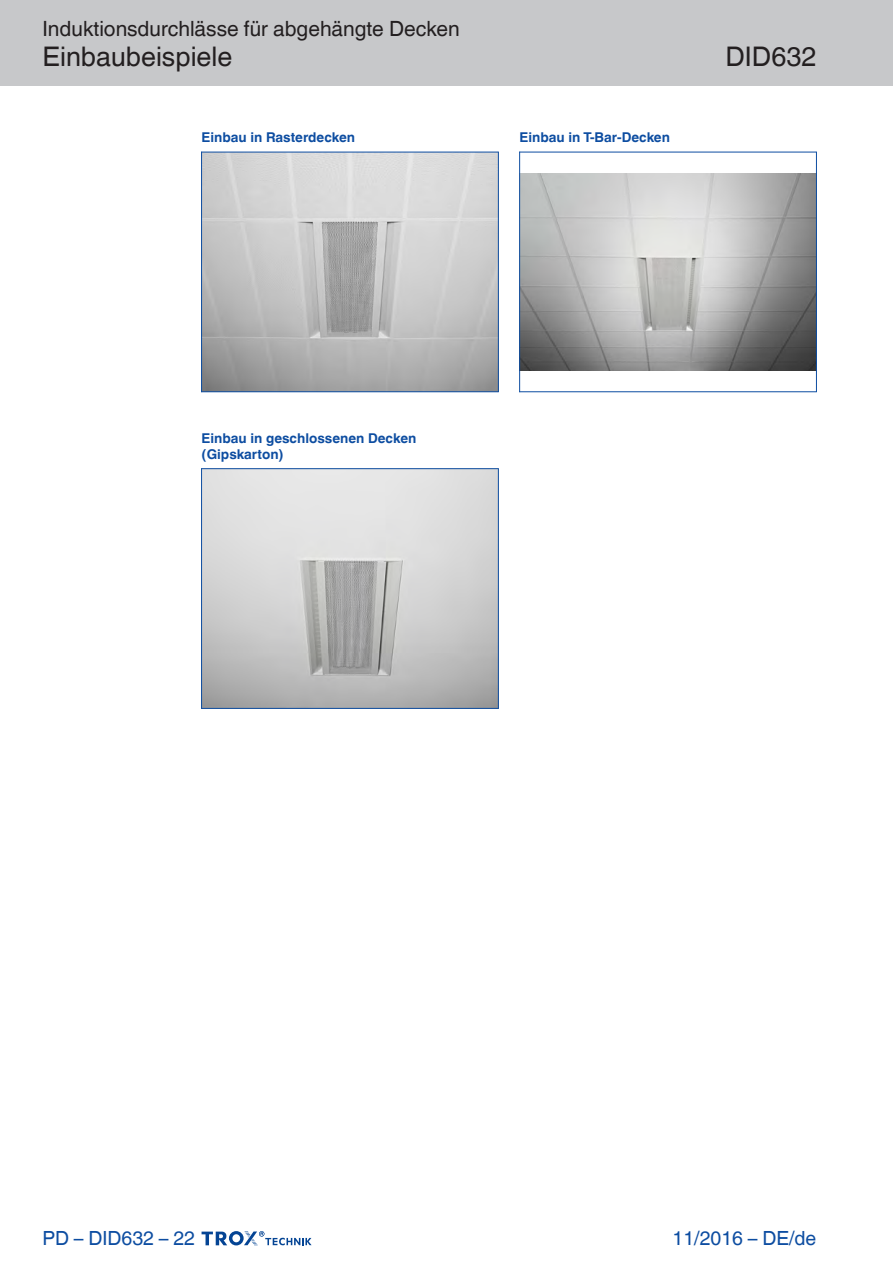
<style>
.page{position:relative;width:893px;height:1263px;background:#fff}
.page>*{position:absolute;margin:0;border:0;box-sizing:border-box;transform-origin:0 0}
.t1{font:27px "TROX Helvetica";color:#231f20}
.t2{font:21px "TROX Helvetica";color:#231f20}
.t3{font:19.5px "TROX Helvetica";color:#0d4da1}
.t4{font:700 13.5px/16.2px "TROX Helvetica";color:#0d4da1}
</style>
<div class="page">
<div style="left:0;top:0;width:893px;height:85px;background:#c7c8ca"></div>
<svg style="left:202px;top:1231px;width:110px;height:15px"></svg>
<img style="left:202px;top:469px;width:296px;height:239px">
<hr style="left:201px;top:468px;width:1px;height:241px;background:#0d4da1">
<hr style="left:498px;top:468px;width:1px;height:241px;background:#0d4da1">
<hr style="left:201px;top:468px;width:297px;height:1px;background:#0d4da1">
<hr style="left:201px;top:708px;width:297px;height:1px;background:#0d4da1">
<img style="left:202px;top:153px;width:296px;height:238px">
<img style="left:520px;top:173px;width:296px;height:198px">
<hr style="left:201px;top:152px;width:1px;height:240px;background:#0d4da1">
<hr style="left:498px;top:152px;width:1px;height:240px;background:#0d4da1">
<hr style="left:201px;top:152px;width:297px;height:1px;background:#0d4da1">
<hr style="left:201px;top:391px;width:297px;height:1px;background:#0d4da1">
<hr style="left:519px;top:152px;width:1px;height:240px;background:#0d4da1">
<hr style="left:816px;top:152px;width:1px;height:240px;background:#0d4da1">
<hr style="left:519px;top:152px;width:297px;height:1px;background:#0d4da1">
<hr style="left:519px;top:391px;width:297px;height:1px;background:#0d4da1">
<h2 class="t2" style="left:43px;top:17px;width:419px">Induktionsdurchlässe für abgehängte Decken</h2>
<h1 class="t1" style="left:43px;top:41px;width:191px">Einbaubeispiele</h1>
<p class="t4" style="left:202px;top:130px;width:155px">Einbau in Rasterdecken</p>
<p class="t4" style="left:520px;top:130px;width:152px">Einbau in T-Bar-Decken</p>
<h1 class="t1" style="left:725px;top:41px;width:92px">DID632</h1>
<p class="t4" style="left:202px;top:430px;width:216px">Einbau in geschlossenen Decken (Gipskarton)</p>
<h3 class="t3" style="left:43px;top:1227px;width:154px">PD – DID632 – 22</h3>
<h3 class="t3" style="left:673px;top:1227px;width:145px">11/2016 – DE/de</h3>
</div>
